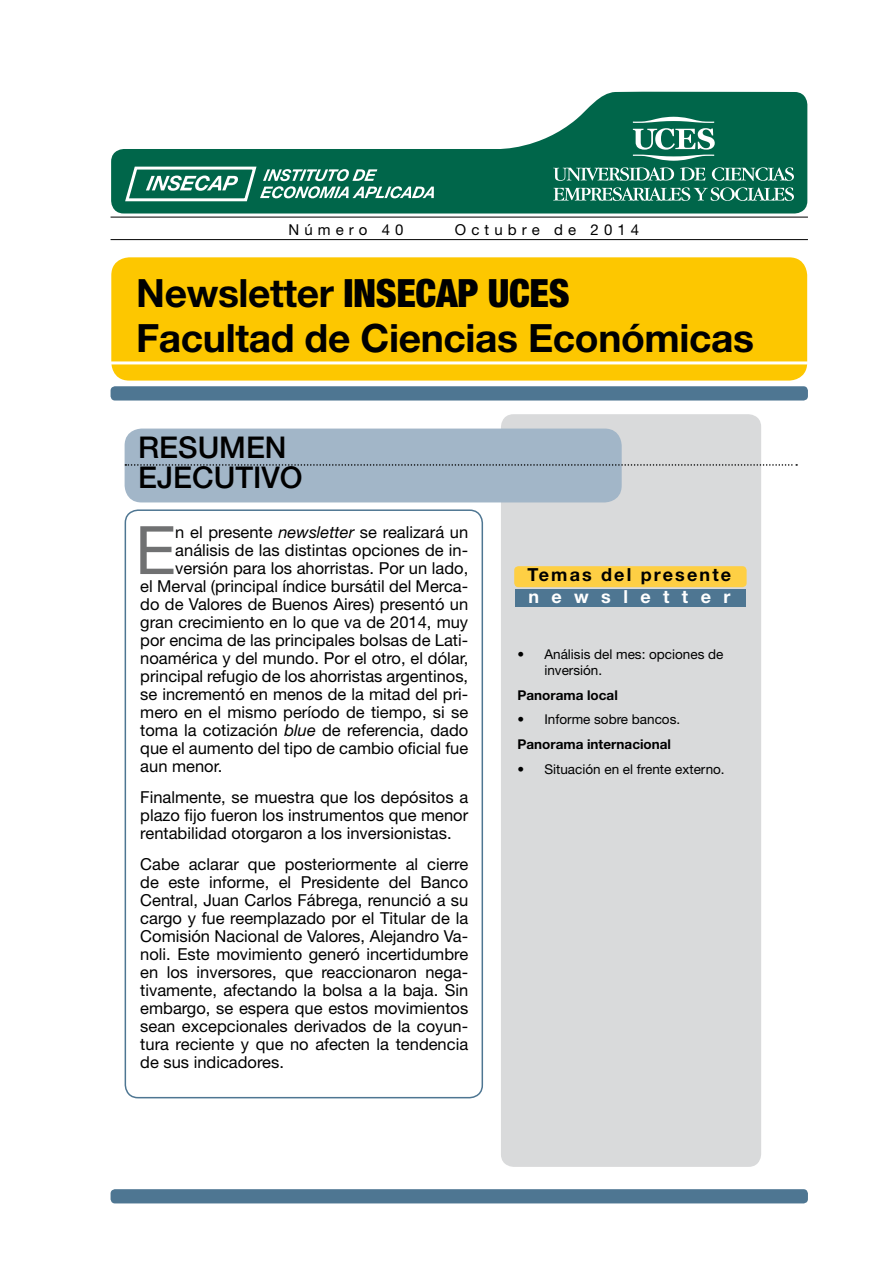
<style>
.page{position:relative;width:893px;height:1263px;background:#fff}
.page>*{position:absolute;margin:0;border:0;box-sizing:border-box;transform-origin:0 0}
.t1{font:66.9px "Helvetica Neue LT Std";color:#707172}
.t2{font:700 39px/45px "Helvetica Neue LT Std";letter-spacing:-.01em;color:#000}
.t3{font:500 30px/30px "Helvetica Neue LT Std";color:#000}
.t4{font:700 18px "Helvetica Neue LT Std";letter-spacing:.12em;color:#000}
.t5{font:700 18px "Helvetica Neue LT Std";letter-spacing:.69em;color:#fff}
.t6{font:16.5px/18px "Helvetica Neue LT Std";color:#000;text-align:justify}
.t7{font:15px "Helvetica Neue LT Std";letter-spacing:.34em;color:#000}
.t8{font:13.5px/16.2px "Helvetica Neue LT Std";color:#000}
.t9{font:700 13.5px "Helvetica Neue LT Std";color:#000}
.s1{font-weight:900;font-stretch:condensed}
.s2{font-style:italic}
</style>
<div class="page">
<div style="left:501px;top:414px;width:260px;height:753px;background:#d9dadb;border-radius:13px"></div>
<svg style="left:111px;top:91px;width:696px;height:122px;fill:#00664a"></svg>
<div style="left:111px;top:257px;width:696px;height:124px;background:#fdc700;border-radius:18px"></div>
<hr style="left:111px;top:361px;width:697px;height:3px;background:#fff">
<div style="left:111px;top:386px;width:697px;height:14px;background:#4e7692;border-radius:4px"></div>
<div style="left:111px;top:1189px;width:697px;height:14px;background:#4e7692;border-radius:4px"></div>
<svg style="left:124px;top:158px;width:310px;height:44px;background:#3a8873"></svg>
<hr style="left:111px;top:217px;width:697px;height:1px;background:#000">
<hr style="left:111px;top:239px;width:697px;height:1px;background:#000">
<svg style="left:553px;top:187px;width:241px;height:14px;background:#549885"></svg>
<svg style="left:553px;top:167px;width:121px;height:14px;background:#579a87"></svg>
<svg style="left:680px;top:167px;width:25px;height:13px"></svg>
<svg style="left:712px;top:167px;width:82px;height:14px"></svg>
<svg style="left:633px;top:117px;width:82px;height:44px"></svg>
<div style="left:125px;top:509px;width:358px;height:589px;border:2px solid #4e7692;border-radius:13px"></div>
<div style="left:125px;top:429px;width:497px;height:73px;background:#a2b6c8;border-radius:17px"></div>
<svg style="left:125px;top:464px;width:672px;height:2px"></svg>
<div style="left:514px;top:566px;width:233px;height:21px;background:#fecf44;border-radius:4px"></div>
<div style="left:515px;top:589px;width:231px;height:18px;background:#4e7692"></div>
<p class="t7" style="left:288px;top:220px;width:117px">Número 40</p>
<p class="t7" style="left:455px;top:220px;width:186px">Octubre de 2014</p>
<h2 class="t2" style="left:136px;top:270px;width:619px">Newsletter <span class="s1">INSECAP UCES<br></span>Facultad de Ciencias Económicas</h2>
<h3 class="t3" style="left:138px;top:432px;width:166px">RESUMEN<br>EJECUTIVO</h3>
<h1 class="t1" style="left:135px;top:510px;width:42px">E</h1>
<p class="t6" style="left:175px;top:523px;width:294px">n el presente <span class="s2">newsletter</span> se realizará un</p>
<p class="t6" style="left:175px;top:541px;width:294px">análisis de las distintas opciones de in-</p>
<p class="t6" style="left:175px;top:559px;width:294px">versión para los ahorristas. Por un lado,</p>
<p class="t6" style="left:140px;top:577px;width:329px">el Merval (principal índice bursátil del Merca-</p>
<p class="t6" style="left:140px;top:595px;width:329px">do de Valores de Buenos Aires) presentó un</p>
<p class="t6" style="left:140px;top:613px;width:329px">gran crecimiento en lo que va de 2014, muy</p>
<p class="t6" style="left:140px;top:631px;width:329px">por encima de las principales bolsas de Lati-</p>
<p class="t6" style="left:140px;top:649px;width:329px">noamérica y del mundo. Por el otro, el dólar,</p>
<p class="t6" style="left:140px;top:667px;width:329px">principal refugio de los ahorristas argentinos,</p>
<p class="t6" style="left:140px;top:685px;width:329px">se incrementó en menos de la mitad del pri-</p>
<p class="t6" style="left:140px;top:703px;width:329px">mero en el mismo período de tiempo, si se</p>
<p class="t6" style="left:140px;top:721px;width:329px">toma la cotización <span class="s2">blue</span> de referencia, dado</p>
<p class="t6" style="left:140px;top:739px;width:329px">que el aumento del tipo de cambio oficial fue</p>
<p class="t6" style="left:140px;top:757px;width:83px">aun menor.</p>
<p class="t6" style="left:140px;top:788px;width:329px">Finalmente, se muestra que los depósitos a plazo fijo fueron los instrumentos que menor rentabilidad otorgaron a los inversionistas.</p>
<p class="t6" style="left:140px;top:854px;width:329px">Cabe aclarar que posteriormente al cierre de este informe, el Presidente del Banco Central, Juan Carlos Fábrega, renunció a su cargo y fue reemplazado por el Titular de la Comisión Nacional de Valores, Alejandro Va&shy;noli. Este movimiento generó incertidumbre en los inversores, que reaccionaron nega&shy;tivamente, afectando la bolsa a la baja. Sin embargo, se espera que estos movimientos sean excepcionales derivados de la coyun&shy;tura reciente y que no afecten la tendencia de sus indicadores.</p>
<p class="t4" style="left:527px;top:564px;width:205px">Temas del presente</p>
<p class="t5" style="left:528px;top:585px;width:204px">newsletter</p>
<p class="t8" style="left:544px;top:646px;width:181px;text-indent:-27px">• Análisis del mes: opciones de inversión.</p>
<p class="t9" style="left:517px;top:686px;width:102px">Panorama local</p>
<p class="t8" style="left:517px;top:711px;width:164px">• Informe sobre bancos.</p>
<p class="t9" style="left:517px;top:736px;width:155px">Panorama internacional</p>
<p class="t8" style="left:517px;top:761px;width:209px">• Situación en el frente externo.</p>
</div>
